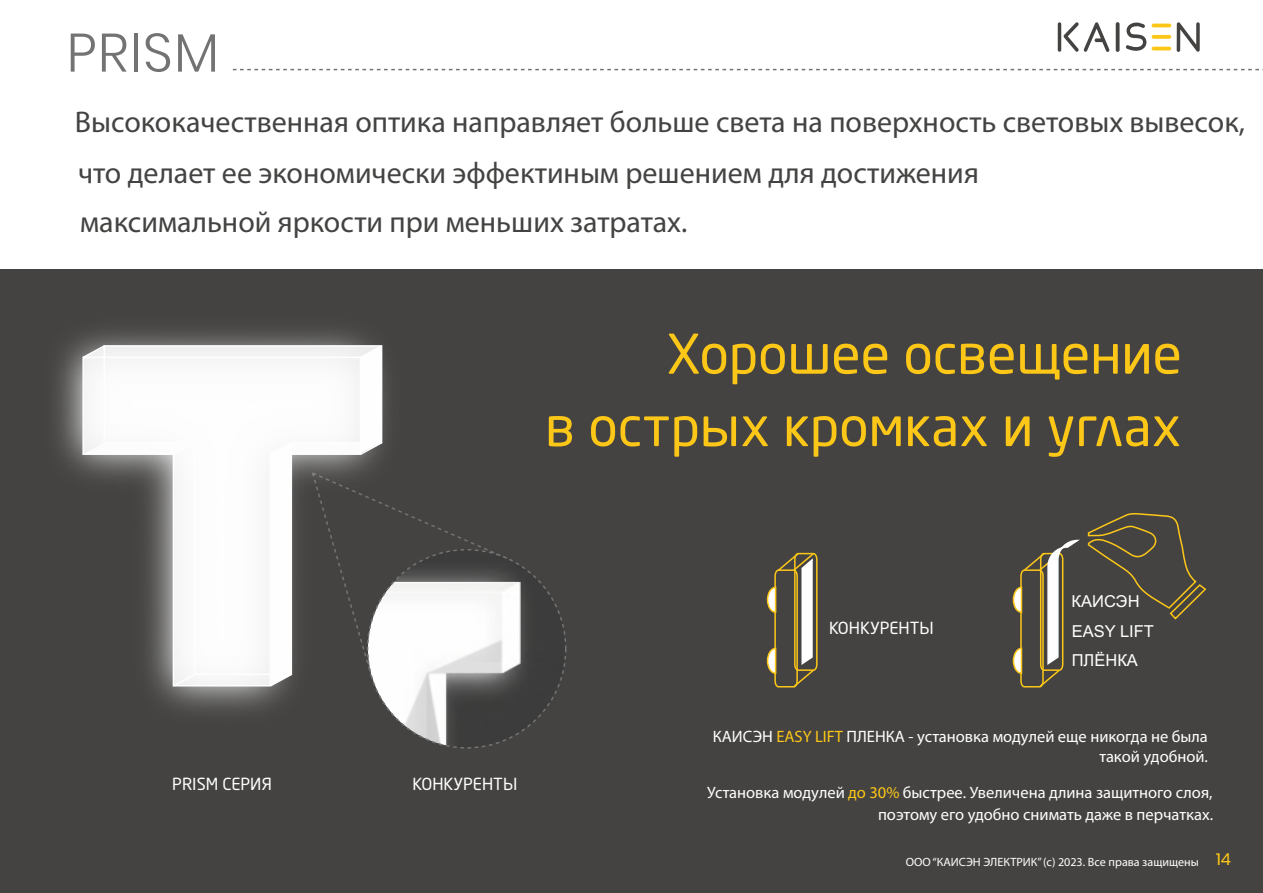
<style>
.page{position:relative;width:1263px;height:893px;background:#fff}
.page>*{position:absolute;margin:0;border:0;box-sizing:border-box;transform-origin:0 0}
.t1{font:54px/72.4px "Neo Sans Pro";color:#fdc718;text-align:right}
.t2{font:300 54px "Poppins";letter-spacing:.02em;color:#727372}
.t3{font:30px/50.7px "Myriad Pro";color:#444342}
.t4{font:16.5px/21.9px "Myriad Pro";color:#fefefe;text-align:right}
.t5{font:16.5px/19.8px "Myriad Pro";color:#fff;text-align:right}
.t6{font:16.5px "Neo Sans Pro";color:#fefefe}
.t7{font:16.5px/29.4px "Arial";color:#fefefe}
.t8{font:16.5px "Poppins";color:#fdc718}
.t9{font:12px "Myriad Pro";color:#fff}
.s1{color:#fdc718}
</style>
<div class="page">
<div style="left:0;top:269px;width:1263px;height:624px;background:#444342"></div>
<svg style="left:233px;top:69px;width:1030px;height:1px"></svg>
<hr style="left:1058px;top:22px;width:3px;height:30px;background:#444342;border-radius:2px">
<hr style="left:1116px;top:22px;width:3px;height:30px;background:#444342;border-radius:2px">
<hr style="left:1152px;top:24px;width:19px;height:3px;background:#fdc718;border-radius:2px">
<svg style="left:1152px;top:35px;width:19px;height:4px"></svg>
<hr style="left:1152px;top:47px;width:19px;height:3px;background:#fdc718;border-radius:2px">
<svg style="left:1063px;top:22px;width:47px;height:30px"></svg>
<svg style="left:1177px;top:22px;width:23px;height:30px"></svg>
<svg style="left:1126px;top:22px;width:20px;height:29px"></svg>
<img style="left:56px;top:330px;width:359px;height:382px">
<img style="left:368px;top:550px;width:197px;height:197px;border-radius:99px">
<img style="left:368px;top:619px;width:5px;height:93px">
<img style="left:406px;top:727px;width:89px;height:19px">
<img style="left:373px;top:586px;width:182px;height:141px">
<svg style="left:766px;top:552px;width:52px;height:136px"></svg>
<svg style="left:1012px;top:513px;width:195px;height:175px"></svg>
<h1 class="t2" style="left:67px;top:15px;width:154px">PRISM</h1>
<p class="t3" style="left:75px;top:100px;width:1171px">Высококачественная оптика направляет больше света на поверхность световых вывесок, что делает ее экономически эффектиным решением для достижения</p>
<p class="t3" style="left:80px;top:200px;width:609px">максимальной яркости при меньших затратах.</p>
<h1 class="t1" style="left:545px;top:323px;width:638px">Хорошее освещение<br>в острых кромках и углах</h1>
<p class="t6" style="left:829px;top:621px;width:106px">КОНКУРЕНТЫ</p>
<p class="t7" style="left:1072px;top:588px;width:84px">КАИСЭН<br>EASY LIFT<br>ПЛЁНКА</p>
<p class="t6" style="left:172px;top:777px;width:101px">PRISM СЕРИЯ</p>
<p class="t6" style="left:412px;top:777px;width:106px">КОНКУРЕНТЫ</p>
<p class="t5" style="left:713px;top:728px;width:497px">КАИСЭН <span class="s1">EASY LIFT</span> ПЛЕНКА - установка модулей еще никогда не была такой удобной.</p>
<p class="t4" style="left:707px;top:783px;width:507px">Установка модулей <span class="s1">до 30%</span> быстрее. Увеличена длина защитного слоя, поэтому его удобно снимать даже в перчатках.</p>
<p class="t9" style="left:906px;top:857px;width:294px">ООО “КАИСЭН ЭЛЕКТРИК” (c) 2023. Все права защищены</p>
<p class="t8" style="left:1216px;top:848px;width:16px">14</p>
</div>
